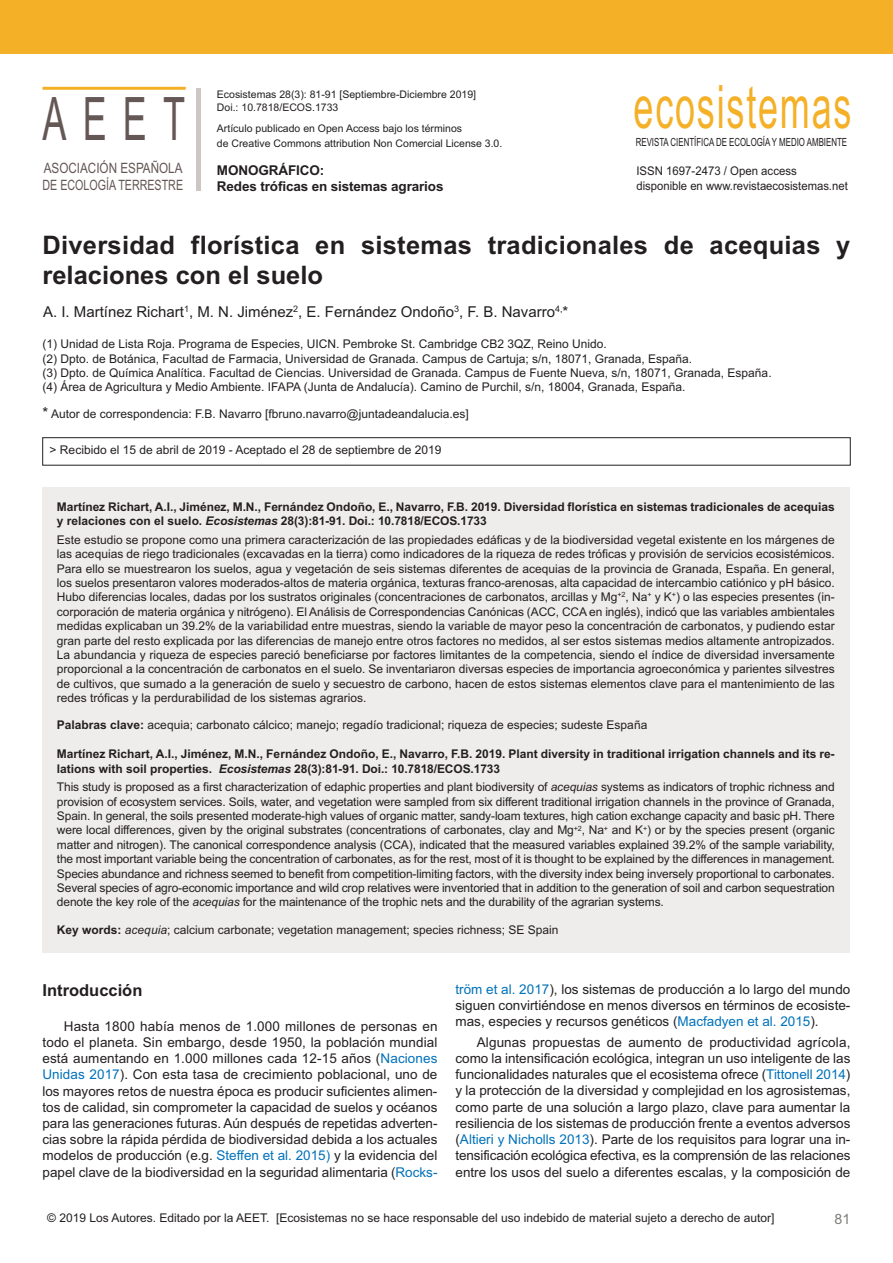
<style>
.page{position:relative;width:893px;height:1263px;background:#fff}
.page>*{position:absolute;margin:0;border:0;box-sizing:border-box;transform-origin:0 0}
.t1{font:60px "Arial";letter-spacing:.05em;color:#f4b027;scale:.6 1}
.t2{font:60px "Arial";color:#645755;scale:.6 1}
.t3{font:700 25.5px/30.6px "Arial";letter-spacing:.01em;color:#231f20}
.t4{font:700 16.5px "Arial";color:#231f20}
.t5{font:15px "Arial";color:#231f20}
.t6{font:14.25px/17.1px "Arial";color:#645755;scale:.82 1}
.t7{font:14.25px "Arial";color:#7f7e7c}
.t8{font:13.5px/16.2px "Arial";color:#231f20;text-align:justify}
.t9{font:700 13.5px/16.2px "Arial";letter-spacing:-.01em;color:#231f20}
.t10{font:12px/14.4px "Arial";color:#231f20;text-align:justify}
.t11{font:700 12px/14.4px "Arial";color:#231f20}
.t12{font:12px/14.4px "Arial";color:#231f20;scale:.95 1}
.t13{font:11.25px "Arial";color:#231f20;scale:.7 1}
.t14{font:10.5px/12.8px "Arial";color:#231f20}
.s1{font-size:15px}
.s2{font-style:italic}
.s3{font-weight:700}
.s4{color:#0072ba}
</style>
<div class="page">
<hr style="left:43px;top:87px;width:143px;height:3px;background:#f4b027">
<div style="left:196px;top:88px;width:5px;height:102px;background:#cdc6c3"></div>
<div style="left:0;top:0;width:893px;height:54px;background:#f4b027"></div>
<div style="left:43px;top:437px;width:807px;height:28px;border:1px solid #231f20"></div>
<div style="left:42px;top:487px;width:808px;height:465px;background:#efedec"></div>
<h1 class="t2" style="left:42px;top:84px;width:239px">AEET</h1>
<p class="t6" style="left:43px;top:159px;width:173px">ASOCIACIÓN ESPAÑOLA<br>DE ECOLOGÍA TERRESTRE</p>
<p class="t14" style="left:217px;top:88px;width:261px">Ecosistemas 28(3): 81-91 [Septiembre-Diciembre 2019]<br>Doi.: 10.7818/ECOS.1733</p>
<p class="t14" style="left:217px;top:121px;width:287px;line-height:14.9px">Artículo publicado en Open Access bajo los términos<br>de Creative Commons attribution Non Comercial License 3.0.</p>
<p class="t9" style="left:217px;top:162px;width:228px">MONOGRÁFICO:<br>Redes tróficas en sistemas agrarios</p>
<h1 class="t1" style="left:633px;top:72px;width:365px">ecosistemas</h1>
<p class="t13" style="left:636px;top:135px;width:303px">REVISTA CIENTÍFICA DE ECOLOGÍA Y MEDIO AMBIENTE</p>
<p class="t12" style="left:636px;top:164px;width:224px">ISSN 1697-2473 / Open access disponible en www.revistaecosistemas.net</p>
<h2 class="t3" style="left:43px;top:230px;width:809px">Diversidad florística en sistemas tradicionales de acequias y relaciones con el suelo</h2>
<p class="t5" style="left:43px;top:303px;width:527px">A. I. Martínez Richart<sup>1</sup>, M. N. Jiménez<sup>2</sup>, E. Fernández Ondoño<sup>3</sup>, F. B. Navarro<sup>4,</sup>*</p>
<p class="t10" style="left:43px;top:337px;width:731px;text-align:left">(1) Unidad de Lista Roja. Programa de Especies, UICN. Pembroke St. Cambridge CB2 3QZ, Reino Unido.<br>(2) Dpto. de Botánica, Facultad de Farmacia, Universidad de Granada. Campus de Cartuja; s/n, 18071, Granada, España.<br>(3) Dpto. de Química Analítica. Facultad de Ciencias. Universidad de Granada. Campus de Fuente Nueva, s/n, 18071, Granada, España. (4) Área de Agricultura y Medio Ambiente. IFAPA (Junta de Andalucía). Camino de Purchil, s/n, 18004, Granada, España.</p>
<p class="t10" style="left:43px;top:407px;width:428px"><span class="s1">*</span> Autor de correspondencia: F.B. Navarro [fbruno.navarro@juntadeandalucia.es]</p>
<p class="t10" style="left:50px;top:442px;width:393px">&gt; Recibido el 15 de abril de 2019 - Aceptado el 28 de septiembre de 2019</p>
<p class="t11" style="left:57px;top:499px;width:779px">Martínez Richart, A.I., Jiménez, M.N., Fernández Ondoño, E., Navarro, F.B. 2019. Diversidad florística en sistemas tradicionales de acequias y relaciones con el suelo. <span class="s2">Ecosistemas</span> 28(3):81-91. Doi.: 10.7818/ECOS.1733</p>
<p class="t10" style="left:57px;top:532px;width:779px">Este estudio se propone como una primera caracterización de las propiedades edáficas y de la biodiversidad vegetal existente en los márgenes de las acequias de riego tradicionales (excavadas en la tierra) como indicadores de la riqueza de redes tróficas y provisión de servicios ecosistémicos.<br>Para ello se muestrearon los suelos, agua y vegetación de seis sistemas diferentes de acequias de la provincia de Granada, España. En general, los suelos presentaron valores moderados-altos de materia orgánica, texturas franco-arenosas, alta capacidad de intercambio catiónico y pH básico.<br>Hubo diferencias locales, dadas por los sustratos originales (concentraciones de carbonatos, arcillas y Mg<sup>+2</sup>, Na<sup>+</sup> y K<sup>+</sup>) o las especies presentes (in&shy;corporación de materia orgánica y nitrógeno). El Análisis de Correspondencias Canónicas (ACC, CCA en inglés), indicó que las variables ambientales medidas explicaban un 39.2% de la variabilidad entre muestras, siendo la variable de mayor peso la concentración de carbonatos, y pudiendo estar gran parte del resto explicada por las diferencias de manejo entre otros factores no medidos, al ser estos sistemas medios altamente antropizados.<br>La abundancia y riqueza de especies pareció beneficiarse por factores limitantes de la competencia, siendo el índice de diversidad inversamente proporcional a la concentración de carbonatos en el suelo. Se inventariaron diversas especies de importancia agroeconómica y parientes silvestres de cultivos, que sumado a la generación de suelo y secuestro de carbono, hacen de estos sistemas elementos clave para el mantenimiento de las redes tróficas y la perdurabilidad de los sistemas agrarios.</p>
<p class="t10" style="left:57px;top:718px;width:592px"><span class="s3">Palabras clave:</span> acequia; carbonato cálcico; manejo; regadío tradicional; riqueza de especies; sudeste España</p>
<p class="t11" style="left:57px;top:747px;width:779px">Martínez Richart, A.I., Jiménez, M.N., Fernández Ondoño, E., Navarro, F.B. 2019. Plant diversity in traditional irrigation channels and its re&shy;lations with soil properties. <span class="s2">Ecosistemas</span> 28(3):81-91. Doi.: 10.7818/ECOS.1733</p>
<p class="t10" style="left:57px;top:780px;width:779px">This study is proposed as a first characterization of edaphic properties and plant biodiversity of <span class="s2">acequias</span> systems as indicators of trophic richness and provision of ecosystem services. Soils, water, and vegetation were sampled from six different traditional irrigation channels in the province of Granada, Spain. In general, the soils presented moderate-high values of organic matter, sandy-loam textures, high cation exchange capacity and basic pH. There were local differences, given by the original substrates (concentrations of carbonates, clay and Mg<sup>+2</sup>, Na<sup>+</sup> and K<sup>+</sup>) or by the species present (organic matter and nitrogen). The canonical correspondence analysis (CCA), indicated that the measured variables explained 39.2% of the sample variability, the most important variable being the concentration of carbonates, as for the rest, most of it is thought to be explained by the differences in management.<br>Species abundance and richness seemed to benefit from competition-limiting factors, with the diversity index being inversely proportional to carbonates.<br>Several species of agro-economic importance and wild crop relatives were inventoried that in addition to the generation of soil and carbon sequestration denote the key role of the <span class="s2">acequias</span> for the maintenance of the trophic nets and the durability of the agrarian systems.</p>
<p class="t10" style="left:57px;top:922px;width:503px"><span class="s3">Key words:</span> <span class="s2">acequia</span>; calcium carbonate; vegetation management; species richness; SE Spain</p>
<h3 class="t4" style="left:43px;top:981px;width:101px">Introducción</h3>
<p class="t8" style="left:43px;top:1018px;width:396px;text-indent:21px">Hasta 1800 había menos de 1.000 millones de personas en todo el planeta. Sin embargo, desde 1950, la población mundial está aumentando en 1.000 millones cada 12-15 años (<span class="s4">Naciones Unidas 2017</span>). Con esta tasa de crecimiento poblacional, uno de los mayores retos de nuestra época es producir suficientes alimen&shy;tos de calidad, sin comprometer la capacidad de suelos y océanos para las generaciones futuras. Aún después de repetidas adverten&shy;cias sobre la rápida pérdida de biodiversidad debida a los actuales modelos de producción (e.g. <span class="s4">Steffen et al. 2015)</span> y la evidencia del papel clave de la biodiversidad en la seguridad alimentaria (<span class="s4">Rocks-</span></p>
<p class="t8" style="left:455px;top:981px;width:396px"><span class="s4">tröm et al. 2017</span>), los sistemas de producción a lo largo del mundo siguen convirtiéndose en menos diversos en términos de ecosiste&shy;mas, especies y recursos genéticos (<span class="s4">Macfadyen et al. 2015</span>).</p>
<p class="t8" style="left:455px;top:1034px;width:396px;text-indent:21px">Algunas propuestas de aumento de productividad agrícola, como la intensificación ecológica, integran un uso inteligente de las funcionalidades naturales que el ecosistema ofrece (<span class="s4">Tittonell 2014</span>) y la protección de la diversidad y complejidad en los agrosistemas, como parte de una solución a largo plazo, clave para aumentar la resiliencia de los sistemas de producción frente a eventos adversos (<span class="s4">Altieri y Nicholls 2013</span>). Parte de los requisitos para lograr una in&shy;tensificación ecológica efectiva, es la comprensión de las relaciones entre los usos del suelo a diferentes escalas, y la composición de</p>
<p class="t10" style="left:47px;top:1210px;width:729px">© 2019 Los Autores. Editado por la AEET. [Ecosistemas no se hace responsable del uso indebido de material sujeto a derecho de autor]</p>
<p class="t7" style="left:835px;top:1210px;width:17px">81</p>
</div>
